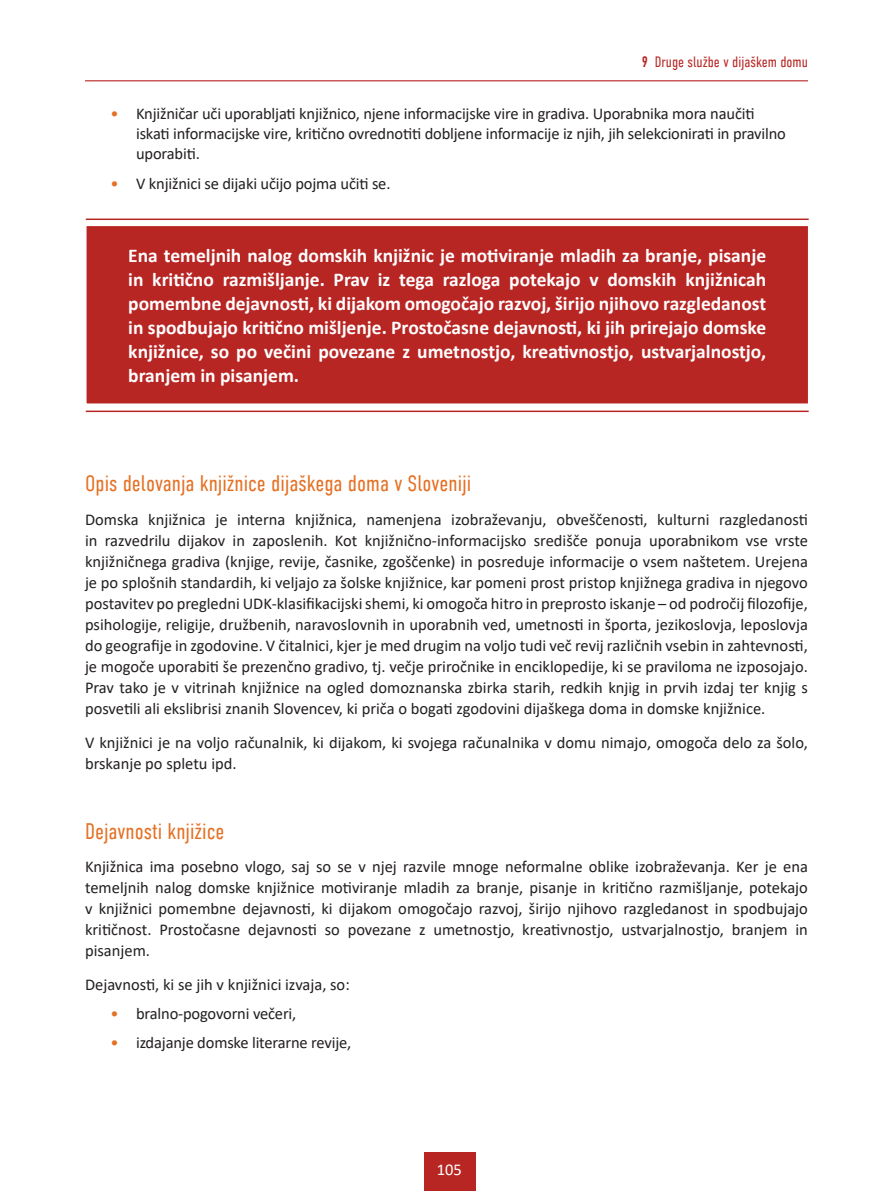
<style>
.page{position:relative;width:893px;height:1191px;background:#fff}
.page>*{position:absolute;margin:0;border:0;box-sizing:border-box;transform-origin:0 0}
.t1{font:300 22.5px "DIN Condensed";color:#e47125}
.t2{font:700 19.5px/24px "Calibri";color:#fff;text-align:justify}
.t3{font:16.5px/21px "Calibri";letter-spacing:-.01em;color:#231f20}
.t4{font:16.5px "Calibri";color:#fff}
.t5{font:300 15px "DIN Condensed";color:#b82624}
.s1{font-weight:700}
.s2{color:#e47125}
</style>
<div class="page">
<div style="left:424px;top:1152px;width:51px;height:39px;background:#b82624"></div>
<hr style="left:85px;top:80px;width:723px;height:1px;background:#b82624">
<div style="left:85px;top:225px;width:724px;height:180px;background:#b82624;border:2px solid #fff"></div>
<hr style="left:86px;top:410px;width:723px;height:2px;background:#b82624">
<hr style="left:86px;top:218px;width:723px;height:2px;background:#b82624">
<p class="t5" style="left:642px;top:53px;width:167px"><span class="s1">9</span> Druge službe v dijaškem domu</p>
<p class="t3" style="left:136px;top:103px;width:651px;line-height:20.2px;text-indent:-26px"><span class="s2">•</span> Knjižničar uči uporabljati knjižnico, njene informacijske vire in gradiva. Uporabnika mora naučiti iskati informacijske vire, kritično ovrednotiti dobljene informacije iz njih, jih selekcionirati in pravilno uporabiti.</p>
<p class="t3" style="left:111px;top:172px;width:281px"><span class="s2">•</span> V knjižnici se dijaki učijo pojma učiti se.</p>
<p class="t2" style="left:128px;top:244px;width:639px">Ena temeljnih nalog domskih knjižnic je motiviranje mladih za branje, pisanje in kritično razmišljanje. Prav iz tega razloga potekajo v domskih knjižnicah pomembne dejavnosti, ki dijakom omogočajo razvoj, širijo njihovo razgledanost in spodbujajo kritično mišljenje. Prostočasne dejavnosti, ki jih prirejajo domske knjižnice, so po večini povezane z umetnostjo, kreativnostjo, ustvarjalnostjo, branjem in pisanjem.</p>
<h1 class="t1" style="left:85px;top:471px;width:388px">Opis delovanja knjižnice dijaškega doma v Sloveniji</h1>
<p class="t3" style="left:85px;top:508px;width:724px;text-align:justify">Domska knjižnica je interna knjižnica, namenjena izobraževanju, obveščenosti, kulturni razgledanosti in razvedrilu dijakov in zaposlenih. Kot knjižnično-informacijsko središče ponuja uporabnikom vse vrste knjižničnega gradiva (knjige, revije, časnike, zgoščenke) in posreduje informacije o vsem naštetem. Urejena je po splošnih standardih, ki veljajo za šolske knjižnice, kar pomeni prost pristop knjižnega gradiva in njegovo postavitev po pregledni UDK-klasifikacijski shemi, ki omogoča hitro in preprosto iskanje – od področij filozofije, psihologije, religije, družbenih, naravoslovnih in uporabnih ved, umetnosti in športa, jezikoslovja, leposlovja do geografije in zgodovine. V čitalnici, kjer je med drugim na voljo tudi več revij različnih vsebin in zahtevnosti, je mogoče uporabiti še prezenčno gradivo, tj. večje priročnike in enciklopedije, ki se praviloma ne izposojajo.<br>Prav tako je v vitrinah knjižnice na ogled domoznanska zbirka starih, redkih knjig in prvih izdaj ter knjig s posvetili ali ekslibrisi znanih Slovencev, ki priča o bogati zgodovini dijaškega doma in domske knjižnice.</p>
<p class="t3" style="left:85px;top:731px;width:724px">V knjižnici je na voljo računalnik, ki dijakom, ki svojega računalnika v domu nimajo, omogoča delo za šolo, brskanje po spletu ipd.</p>
<h1 class="t1" style="left:85px;top:818px;width:141px">Dejavnosti knjižice</h1>
<p class="t3" style="left:85px;top:856px;width:724px;text-align:justify">Knjižnica ima posebno vlogo, saj so se v njej razvile mnoge neformalne oblike izobraževanja. Ker je ena temeljnih nalog domske knjižnice motiviranje mladih za branje, pisanje in kritično razmišljanje, potekajo v knjižnici pomembne dejavnosti, ki dijakom omogočajo razvoj, širijo njihovo razgledanost in spodbujajo kritičnost. Prostočasne dejavnosti so povezane z umetnostjo, kreativnostjo, ustvarjalnostjo, branjem in pisanjem.</p>
<p class="t3" style="left:85px;top:973px;width:266px">Dejavnosti, ki se jih v knjižnici izvaja, so:</p>
<p class="t3" style="left:111px;top:1002px;width:187px"><span class="s2">•</span> bralno-pogovorni večeri,</p>
<p class="t3" style="left:111px;top:1031px;width:242px"><span class="s2">•</span> izdajanje domske literarne revije,</p>
<p class="t4" style="left:437px;top:1157px;width:27px">105</p>
</div>
